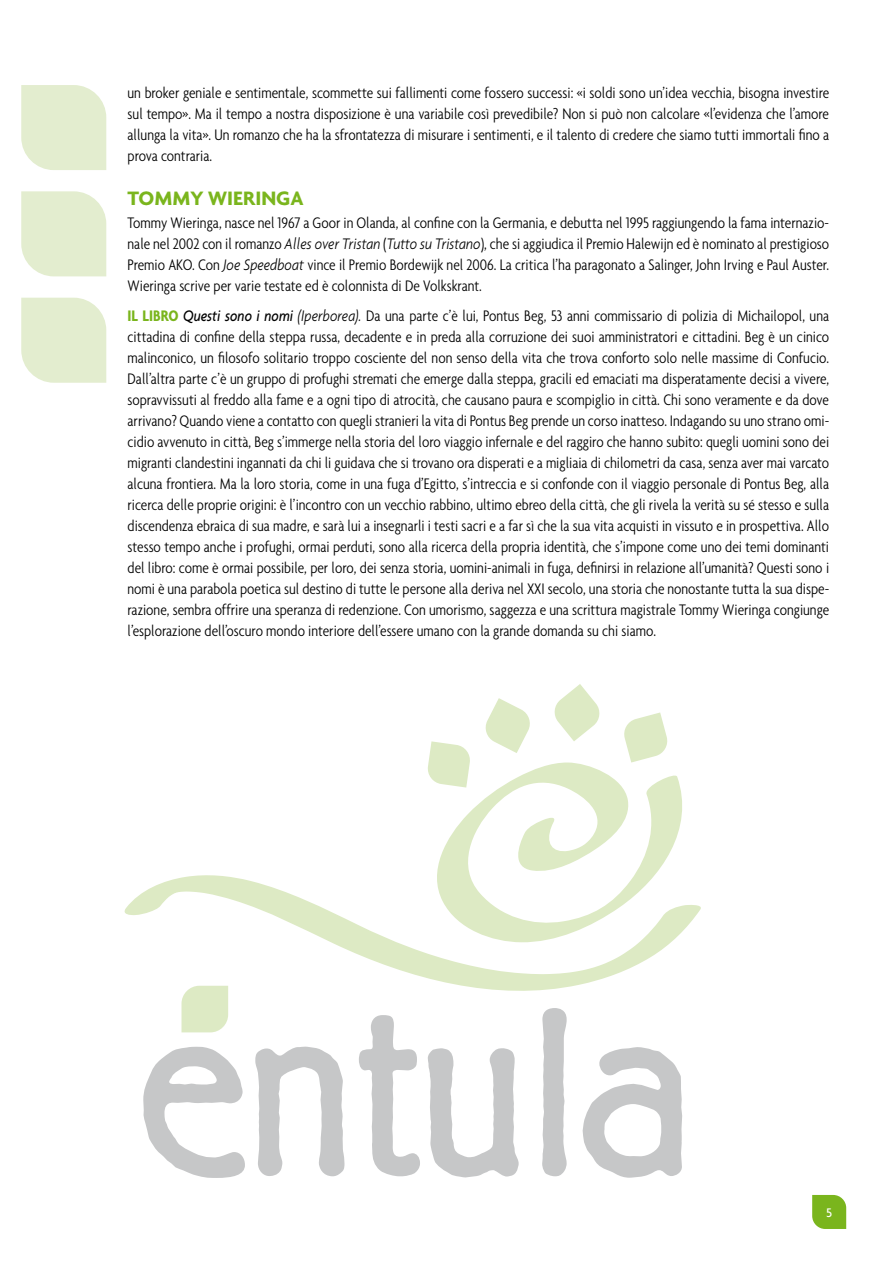
<style>
.page{position:relative;width:893px;height:1263px;background:#fff}
.page>*{position:absolute;margin:0;border:0;box-sizing:border-box;transform-origin:0 0}
.t1{font:700 21px "Agenda";color:#7ab51d}
.t2{font:300 condensed 16.5px/21px "Agenda";color:#000;text-align:justify}
.t3{font:500 13.5px "Agenda";color:#fff}
.s1{font-style:italic;font-stretch:normal}
.s2{font-weight:700;color:#7ab51d}
.s3{font-weight:500;font-style:italic;font-stretch:normal}
</style>
<div class="page">
<svg style="left:812px;top:1195px;width:34px;height:34px"></svg>
<svg style="left:21px;top:85px;width:85px;height:85px"></svg>
<svg style="left:21px;top:191px;width:85px;height:85px"></svg>
<svg style="left:21px;top:298px;width:85px;height:85px"></svg>
<svg style="left:124px;top:875px;width:577px;height:127px"></svg>
<svg style="left:427px;top:762px;width:268px;height:181px"></svg>
<svg style="left:143px;top:1008px;width:539px;height:170px"></svg>
<div style="left:182px;top:986px;width:46px;height:46px;background:#ddeac4"></div>
<svg style="left:485px;top:698px;width:45px;height:55px"></svg>
<svg style="left:554px;top:684px;width:46px;height:57px"></svg>
<svg style="left:624px;top:712px;width:44px;height:50px"></svg>
<svg style="left:427px;top:741px;width:44px;height:46px"></svg>
<p class="t2" style="left:128px;top:82px;width:703px">un broker geniale e sentimentale, scommette sui fallimenti come fossero successi: «i soldi sono un’idea vecchia, bisogna investire sul tempo». Ma il tempo a nostra disposizione è una variabile così prevedibile? Non si può non calcolare «l’evidenza che l’amore allunga la vita». Un romanzo che ha la sfrontatezza di misurare i sentimenti, e il talento di credere che siamo tutti immortali fino a prova contraria.</p>
<p class="t1" style="left:128px;top:186px;width:178px">TOMMY WIERINGA</p>
<p class="t2" style="left:128px;top:212px;width:703px">Tommy Wieringa, nasce nel 1967 a Goor in Olanda, al confine con la Germania, e debutta nel 1995 raggiungendo la fama internazio&shy;nale nel 2002 con il romanzo <span class="s1">Alles over Tristan</span> (<span class="s1">Tutto su Tristano</span>), che si aggiudica il Premio Halewijn ed è nominato al prestigioso Premio AKO. Con <span class="s1">Joe Speedboat</span> vince il Premio Bordewijk nel 2006. La critica l’ha paragonato a Salinger, John Irving e Paul Auster.<br>Wieringa scrive per varie testate ed è colonnista di De Volkskrant.</p>
<p class="t2" style="left:128px;top:305px;width:703px"><span class="s2">Il libro</span> <span class="s3">Questi sono i nomi</span> <span class="s1">(Iperborea).</span> Da una parte c’è lui, Pontus Beg, 53 anni commissario di polizia di Michailopol, una cittadina di confine della steppa russa, decadente e in preda alla corruzione dei suoi amministratori e cittadini. Beg è un cinico malinconico, un filosofo solitario troppo cosciente del non senso della vita che trova conforto solo nelle massime di Confucio.<br>Dall’altra parte c’è un gruppo di profughi stremati che emerge dalla steppa, gracili ed emaciati ma disperatamente decisi a vivere, sopravvissuti al freddo alla fame e a ogni tipo di atrocità, che causano paura e scompiglio in città. Chi sono veramente e da dove arrivano? Quando viene a contatto con quegli stranieri la vita di Pontus Beg prende un corso inatteso. Indagando su uno strano omi&shy;cidio avvenuto in città, Beg s’immerge nella storia del loro viaggio infernale e del raggiro che hanno subito: quegli uomini sono dei migranti clandestini ingannati da chi li guidava che si trovano ora disperati e a migliaia di chilometri da casa, senza aver mai varcato alcuna frontiera. Ma la loro storia, come in una fuga d’Egitto, s’intreccia e si confonde con il viaggio personale di Pontus Beg, alla ricerca delle proprie origini: è l’incontro con un vecchio rabbino, ultimo ebreo della città, che gli rivela la verità su sé stesso e sulla discendenza ebraica di sua madre, e sarà lui a insegnarli i testi sacri e a far sì che la sua vita acquisti in vissuto e in prospettiva. Allo stesso tempo anche i profughi, ormai perduti, sono alla ricerca della propria identità, che s’impone come uno dei temi dominanti del libro: come è ormai possibile, per loro, dei senza storia, uomini-animali in fuga, definirsi in relazione all’umanità? Questi sono i nomi è una parabola poetica sul destino di tutte le persone alla deriva nel XXI secolo, una storia che nonostante tutta la sua dispe&shy;razione, sembra offrire una speranza di redenzione. Con umorismo, saggezza e una scrittura magistrale Tommy Wieringa congiunge l’esplorazione dell’oscuro mondo interiore dell’essere umano con la grande domanda su chi siamo.</p>
<p class="t3" style="left:826px;top:1204px;width:8px">5</p>
</div>
